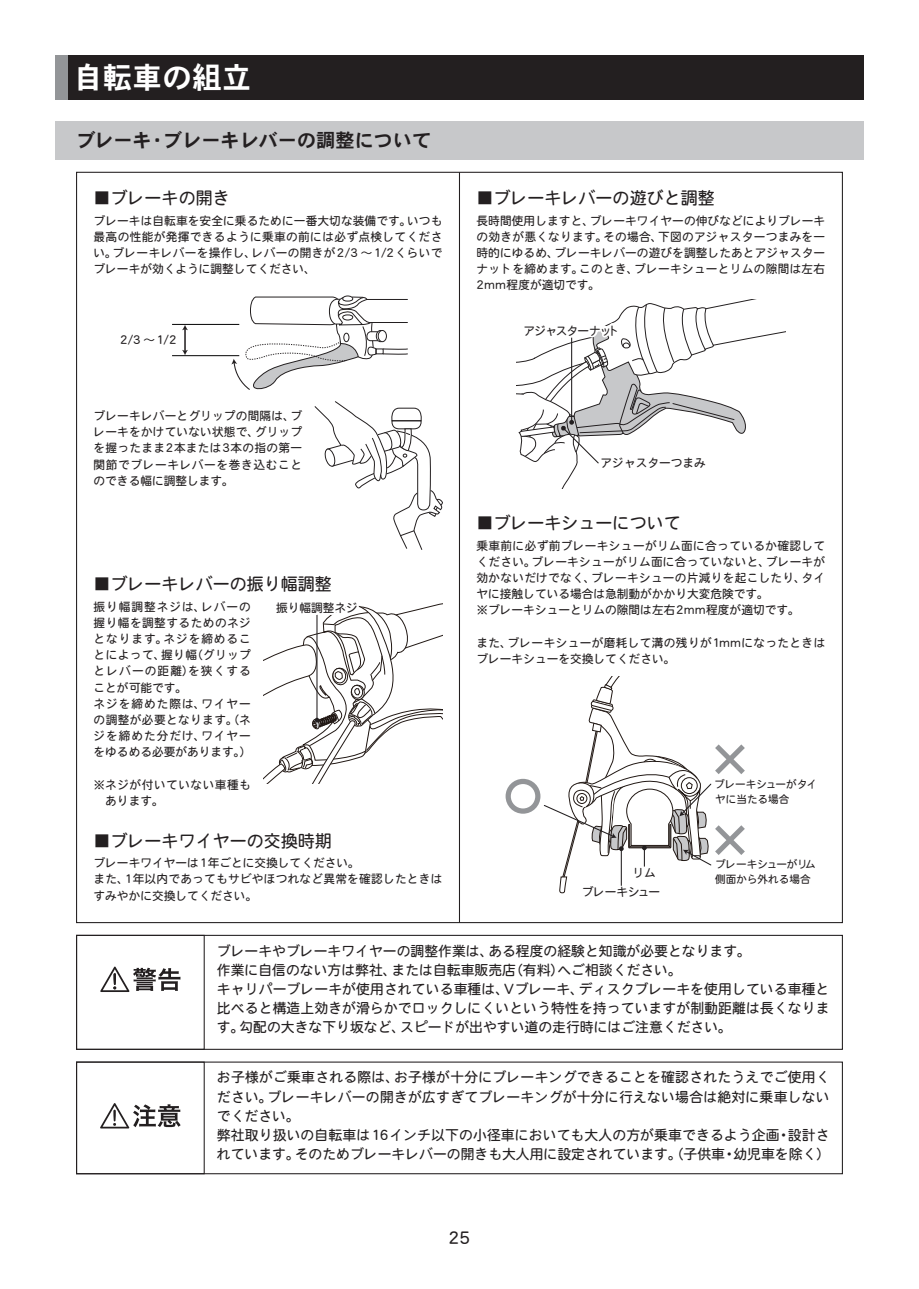
<style>
.page{position:relative;width:919px;height:1289px;background:#fff}
.page>*{position:absolute;margin:0;border:0;box-sizing:border-box;transform-origin:0 0}
.t1{font:29.7px "DFHS Gothic W7 WINP RKSJ H";color:#fff}
.t2{font:19.2px "DFHS Gothic W7 WINP RKSJ H";color:#231f20}
.t3{font:16.95px "DFHS Maru Gothic W4 WINP RKSJ H";color:#231f20}
.t4{font:13.8px/19.2px "DFHS Maru Gothic W4 WINP RKSJ H";letter-spacing:.005em;color:#231f20}
.t5{font:11.7px/16.2px "DFHS Maru Gothic W4 WINP RKSJ H";letter-spacing:.02em;color:#231f20;text-align:justify}
.t6{font:11.7px/16.2px "DFHS Maru Gothic W4 WINP RKSJ H";letter-spacing:.08em;color:#231f20}
.t7{font:11.7px/16.2px "DFHS Maru Gothic W4 WINP RKSJ H";color:#231f20}
.t8{font:11.7px/16.2px "DFHS Maru Gothic W4 WINP RKSJ H";letter-spacing:.04em;color:#231f20}
.t9{font:11.7px "DFHS Maru Gothic W4 WINP RKSJ H";letter-spacing:-.08em;color:#231f20}
.t10{font:11.7px "DFHS Maru Gothic W4 WINP RKSJ H";letter-spacing:-.03em;color:#231f20}
.t11{font:10.65px/14.9px "DFHS Maru Gothic W4 WINP RKSJ H";color:#231f20}
</style>
<div class="page">
<div style="left:55px;top:55px;width:808px;height:45px;background:#231f20"></div>
<div style="left:55px;top:55px;width:13px;height:45px;background:#939598"></div>
<div style="left:55px;top:121px;width:808px;height:38px;background:#c7c8ca"></div>
<hr style="left:459px;top:172px;width:1px;height:750px;background:#231f20">
<div style="left:76px;top:934px;width:766px;height:115px;border:1px solid #231f20"></div>
<div style="left:76px;top:934px;width:129px;height:115px;border:1px solid #231f20"></div>
<div style="left:76px;top:1061px;width:766px;height:113px;border:1px solid #231f20"></div>
<div style="left:76px;top:1061px;width:129px;height:113px;border:1px solid #231f20"></div>
<svg style="left:100px;top:1103px;width:81px;height:25px"></svg>
<svg style="left:100px;top:966px;width:80px;height:26px"></svg>
<svg style="left:314px;top:401px;width:129px;height:149px"></svg>
<hr style="left:172px;top:324px;width:67px;height:1px;background:#030303">
<hr style="left:172px;top:355px;width:67px;height:1px;background:#030303">
<svg style="left:182px;top:325px;width:6px;height:30px"></svg>
<svg style="left:231px;top:296px;width:177px;height:94px"></svg>
<svg style="left:264px;top:603px;width:178px;height:180px"></svg>
<svg style="left:516px;top:299px;width:269px;height:190px"></svg>
<svg style="left:505px;top:677px;width:239px;height:259px"></svg>
<h1 class="t1" style="left:73px;top:62px;width:180px">自転車の組立</h1>
<h2 class="t2" style="left:77px;top:130px;width:356px">ブレーキ・ブレーキレバーの調整について</h2>
<h3 class="t3" style="left:94px;top:189px;width:138px">■ブレーキの開き</h3>
<p class="t5" style="left:94px;top:212px;width:350px">ブレーキは自転車を安全に乗るために一番大切な装備です。いつも最高の性能が発揮できるように乗車の前には必ず点検してください。ブレーキレバーを操作し、レバーの開きが2/3 ～1/2くらいでブレーキが効くように調整してください、</p>
<p class="t5" style="left:120px;top:332px;width:58px">2/3 ～1/2</p>
<p class="t5" style="left:94px;top:408px;width:210px">ブレーキレバーとグリップの間隔は、ブレーキをかけていない状態で、グリップを握ったまま2本または3本の指の第一関節でブレーキレバーを巻き込むことのできる幅に調整します。</p>
<h3 class="t3" style="left:94px;top:575px;width:240px">■ブレーキレバーの振り幅調整</h3>
<p class="t6" style="left:94px;top:598px;width:159px">振り幅調整ネジは、レバーの握り幅を調整するためのネジとなります。ネジを締めることによって、握り幅（グリップとレバーの距離）を狭くすることが可能です。<br>ネジを締めた際は、ワイヤーの調整が必要となります。（ネジを締めた分だけ、ワイヤーをゆるめる必要があります。）</p>
<p class="t8" style="left:94px;top:776px;width:159px">※ネジが付いていない車種も　あります。</p>
<p class="t7" style="left:276px;top:599px;width:83px">振り幅調整ネジ</p>
<h3 class="t3" style="left:94px;top:832px;width:240px">■ブレーキワイヤーの交換時期</h3>
<p class="t7" style="left:94px;top:855px;width:350px">ブレーキワイヤーは1年ごとに交換してください。<br>また、1年以内であってもサビやほつれなど異常を確認したときはすみやかに交換してください。</p>
<h3 class="t3" style="left:476px;top:189px;width:240px">■ブレーキレバーの遊びと調整</h3>
<p class="t5" style="left:476px;top:212px;width:350px">長時間使用しますと、ブレーキワイヤーの伸びなどによりブレーキの効きが悪くなります。その場合、下図のアジャスターつまみを一時的にゆるめ、ブレーキレバーの遊びを調整したあとアジャスターナットを締めます。このとき、ブレーキシューとリムの隙間は左右2mm程度が適切です。</p>
<p class="t9" style="left:523px;top:324px;width:98px">アジャスターナット</p>
<p class="t7" style="left:600px;top:455px;width:107px">アジャスターつまみ</p>
<h3 class="t3" style="left:476px;top:514px;width:206px">■ブレーキシューについて</h3>
<p class="t5" style="left:476px;top:537px;width:350px;text-align:left">乗車前に必ず前ブレーキシューがリム面に合っているか確認してください。ブレーキシューがリム面に合っていないと、ブレーキが効かないだけでなく、ブレーキシューの片減りを起こしたり、タイヤに接触している場合は急制動がかかり大変危険です。<br>※ブレーキシューとリムの隙間は左右2mm程度が適切です。</p>
<p class="t5" style="left:476px;top:634px;width:350px">また、ブレーキシューが磨耗して溝の残りが1mmになったときはブレーキシューを交換してください。</p>
<p class="t5" style="left:632px;top:864px;width:25px">リム</p>
<p class="t10" style="left:582px;top:886px;width:80px">ブレーキシュー</p>
<p class="t11" style="left:714px;top:776px;width:104px">ブレーキシューがタイヤに当たる場合</p>
<p class="t11" style="left:715px;top:857px;width:102px">ブレーキシューがリム側面から外れる場合</p>
<p class="t4" style="left:217px;top:941px;width:614px">ブレーキやブレーキワイヤーの調整作業は、ある程度の経験と知識が必要となります。<br>作業に自信のない方は弊社、または自転車販売店（有料）へご相談ください。<br>キャリパーブレーキが使用されている車種は、Vブレーキ、ディスクブレーキを使用している車種と比べると構造上効きが滑らかでロックしにくいという特性を持っていますが制動距離は長くなります。勾配の大きな下り坂など、スピードが出やすい道の走行時にはご注意ください。</p>
<p class="t4" style="left:217px;top:1067px;width:614px">お子様がご乗車される際は、お子様が十分にブレーキングできることを確認されたうえでご使用ください。ブレーキレバーの開きが広すぎてブレーキングが十分に行えない場合は絶対に乗車しないでください。<br>弊社取り扱いの自転車は16インチ以下の小径車においても大人の方が乗車できるよう企画・設計されています。そのためブレーキレバーの開きも大人用に設定されています。（子供車・幼児車を除く）</p>
<h3 class="t3" style="left:448px;top:1229px;width:23px">25</h3>
</div>
